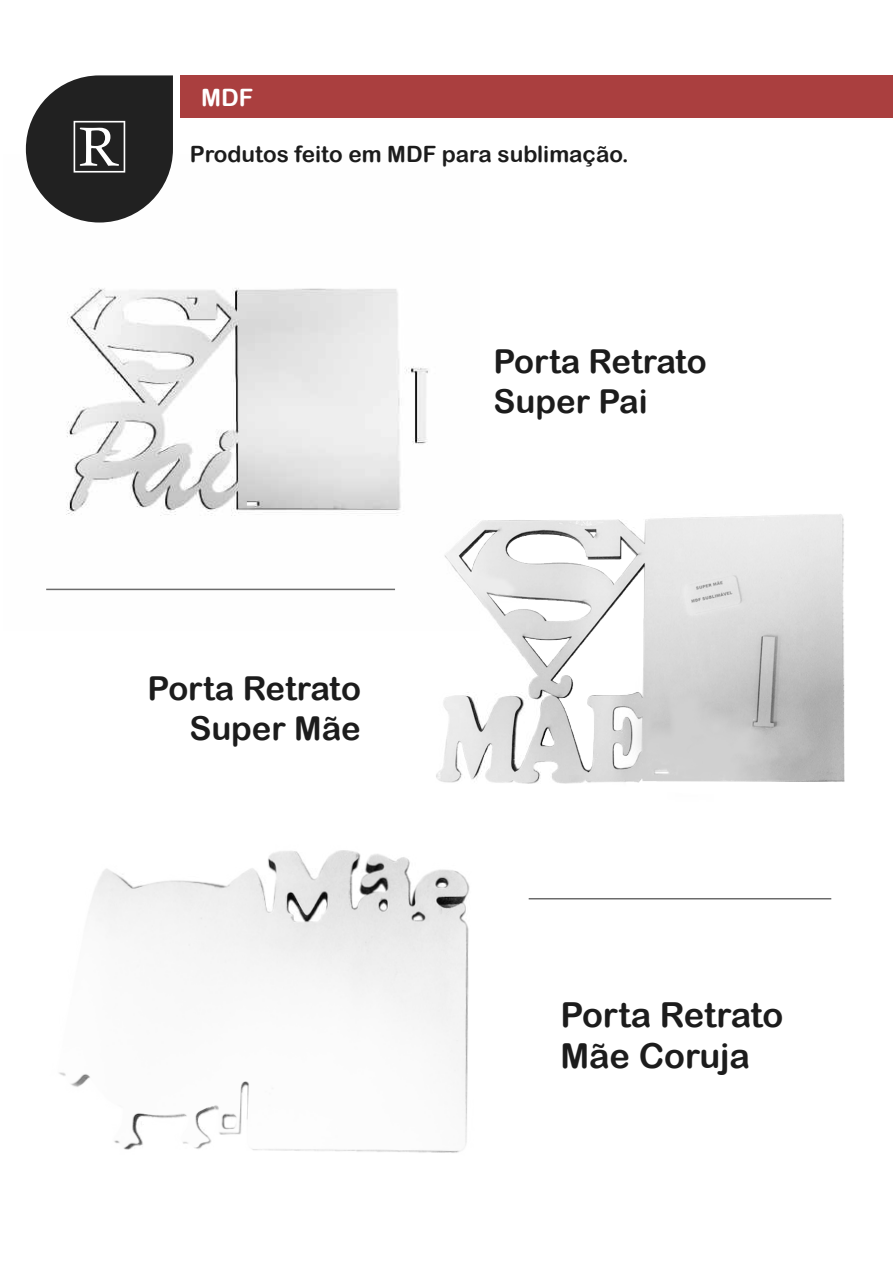
<style>
.page{position:relative;width:893px;height:1263px;background:#fff}
.page>*{position:absolute;margin:0;border:0;box-sizing:border-box;transform-origin:0 0}
.t1{font:34.5px/41.4px "Arial Rounded MT Bold";color:#1c1c1c}
.t2{font:33px/39.6px "Arial Rounded MT Bold";color:#1c1c1c}
.t3{font:24px "Arial Rounded MT Bold";color:#fff}
.t4{font:22.5px "Arial Rounded MT Bold";color:#1c1c1c}
</style>
<div class="page">
<img style="left:46px;top:222px;width:353px;height:369px">
<img style="left:361px;top:362px;width:484px;height:538px">
<hr style="left:46px;top:589px;width:349px;height:1px;background:#6b6b6b">
<hr style="left:529px;top:898px;width:302px;height:1px;background:#6b6b6b">
<div style="left:180px;top:75px;width:713px;height:43px;background:#aa3f3f"></div>
<svg style="left:26px;top:75px;width:147px;height:147px"></svg>
<img style="left:59px;top:745px;width:460px;height:408px">
<p class="t3" style="left:201px;top:84px;width:54px">MDF</p>
<p class="t4" style="left:190px;top:141px;width:440px">Produtos feito em MDF para sublimação.</p>
<p class="t2" style="left:148px;top:668px;width:215px;text-align:right">Porta Retrato<br>Super Mãe</p>
<p class="t2" style="left:494px;top:341px;width:215px">Porta Retrato<br>Super Pai</p>
<p class="t1" style="left:560px;top:993px;width:225px">Porta Retrato<br>Mãe Coruja</p>
</div>
